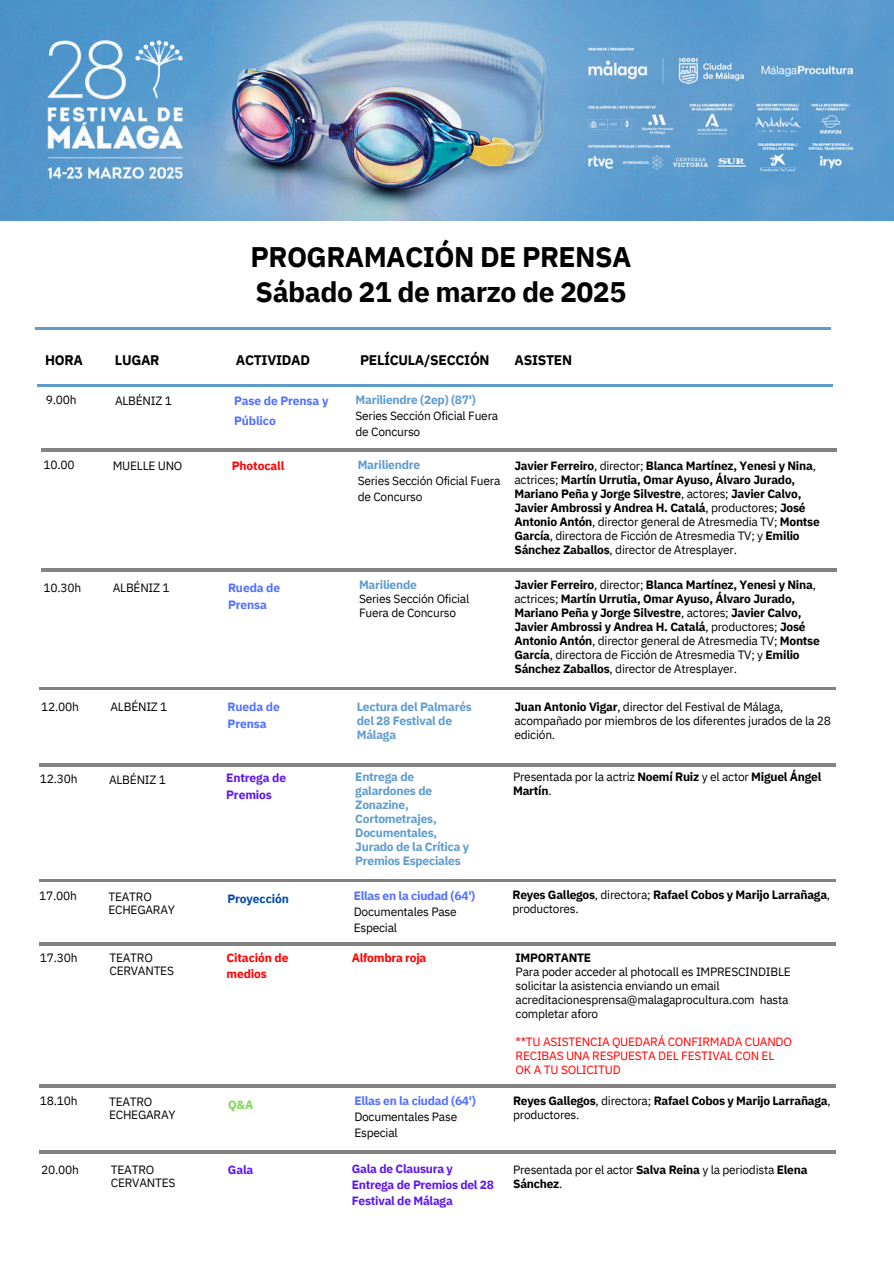
<style>
.page{position:relative;width:894px;height:1264px;background:#fff}
.page>*{position:absolute;margin:0;border:0;box-sizing:border-box;transform-origin:0 0}
.t1{font:700 28.2px/34.8px "IBM Plex Sans";letter-spacing:-.02em;color:#000}
.t2{font:700 13.8px "IBM Plex Sans";letter-spacing:-.02em;color:#000}
.t3{font:700 12px/14px "IBM Plex Sans";letter-spacing:-.02em;color:#000}
.t4{font:12px/14px "IBM Plex Sans";letter-spacing:-.02em;color:#000}
.t5{font:700 12px/14px "IBM Plex Sans";letter-spacing:-.02em;color:#5e9cce}
.t6{font:700 12px/17px "IBM Plex Sans";letter-spacing:-.01em;color:#5271ff}
.t7{font:12px/14px "IBM Plex Sans";letter-spacing:-.02em;color:#f00}
.t8{font:700 12px/16px "IBM Plex Sans";letter-spacing:-.02em;color:#5e17eb}
.t9{font:700 12px "IBM Plex Sans";letter-spacing:-.01em;color:#f00}
.t10{font:700 12px "IBM Plex Sans";letter-spacing:-.01em;color:#004aad}
.t11{font:700 12px "IBM Plex Sans";color:#7ed957}
.s1{font-weight:400}
.s2{font-weight:700}
</style>
<div class="page">
<hr style="left:41px;top:568px;width:59px;height:3px;background:#818281">
<hr style="left:100px;top:568px;width:131px;height:3px;background:#818281">
<hr style="left:231px;top:568px;width:605px;height:3px;background:#818281">
<img style="left:0;top:0;width:893px;height:221px">
<hr style="left:35px;top:327px;width:795px;height:3px;background:#5e9cce">
<hr style="left:38px;top:384px;width:794px;height:2px;background:#5e9cce">
<hr style="left:41px;top:448px;width:59px;height:3px;background:#818281">
<hr style="left:100px;top:448px;width:131px;height:3px;background:#818281">
<hr style="left:231px;top:448px;width:605px;height:3px;background:#818281">
<hr style="left:40px;top:687px;width:59px;height:3px;background:#818281">
<hr style="left:99px;top:687px;width:131px;height:3px;background:#818281">
<hr style="left:230px;top:687px;width:605px;height:3px;background:#818281">
<hr style="left:40px;top:764px;width:59px;height:2px;background:#818281">
<hr style="left:99px;top:764px;width:131px;height:2px;background:#818281">
<hr style="left:230px;top:764px;width:605px;height:2px;background:#818281">
<hr style="left:40px;top:879px;width:59px;height:2px;background:#818281">
<hr style="left:99px;top:879px;width:131px;height:2px;background:#818281">
<hr style="left:230px;top:879px;width:605px;height:2px;background:#818281">
<hr style="left:40px;top:1084px;width:59px;height:3px;background:#818281">
<hr style="left:99px;top:1084px;width:131px;height:3px;background:#818281">
<hr style="left:230px;top:1084px;width:605px;height:3px;background:#818281">
<hr style="left:40px;top:1150px;width:59px;height:3px;background:#818281">
<hr style="left:99px;top:1150px;width:131px;height:3px;background:#818281">
<hr style="left:230px;top:1150px;width:605px;height:3px;background:#818281">
<hr style="left:40px;top:942px;width:59px;height:3px;background:#818281">
<hr style="left:99px;top:942px;width:131px;height:3px;background:#818281">
<hr style="left:230px;top:942px;width:605px;height:3px;background:#818281">
<p class="t1" style="left:250px;top:239px;width:382px">PROGRAMACIÓN DE PRENSA<br>Sábado 21 de marzo de 2025</p>
<p class="t2" style="left:45px;top:351px;width:39px">HORA</p>
<h4 class="t2" style="left:115px;top:351px;width:46px">LUGAR</h4>
<p class="t2" style="left:236px;top:351px;width:76px">ACTIVIDAD</p>
<h5 class="t2" style="left:360px;top:351px;width:131px">PELÍCULA/SECCIÓN</h5>
<p class="t2" style="left:514px;top:351px;width:59px">ASISTEN</p>
<p class="t4" style="left:46px;top:392px;width:32px">9.00h</p>
<h4 class="t4" style="left:115px;top:393px;width:58px">ALBÉNIZ 1</h4>
<h5 class="t5" style="left:355px;top:392px;width:122px">Mariliendre (2ep) (87')</h5>
<p class="t4" style="left:355px;top:407px;width:144px;line-height:16px">Series Sección Oficial Fuera de Concurso</p>
<p class="t6" style="left:234px;top:390px;width:96px;line-height:20px">Pase de Prensa y<br>Público</p>
<p class="t9" style="left:232px;top:457px;width:54px">Photocall</p>
<p class="t3" style="left:514px;top:458px;width:307px">Javier Ferreiro<span class="s1">, director;</span> Blanca Martínez, Yenesi y Nina<span class="s1">, actrices;</span> Martín Urrutia, Omar Ayuso, Álvaro Jurado, Mariano Peña y Jorge Silvestre<span class="s1">, actores;</span> Javier Calvo, Javier Ambrossi y Andrea H. Catalá<span class="s1">, productores;</span> José Antonio Antón<span class="s1">, director general de Atresmedia TV;</span> Montse García<span class="s1">, directora de Ficción de Atresmedia TV; y</span> Emilio Sánchez Zaballos<span class="s1">, director de Atresplayer.</span></p>
<p class="t4" style="left:43px;top:457px;width:33px">10.00</p>
<p class="t4" style="left:113px;top:458px;width:71px">MUELLE UNO</p>
<h4 class="t5" style="left:357px;top:457px;width:64px">Mariliendre</h4>
<h5 class="t4" style="left:357px;top:472px;width:144px;line-height:16px">Series Sección Oficial Fuera de Concurso</h5>
<h2 class="t6" style="left:228px;top:578px;width:54px">Rueda de<br>Prensa</h2>
<h2 class="t3" style="left:514px;top:577px;width:307px">Javier Ferreiro<span class="s1">, director;</span> Blanca Martínez, Yenesi y Nina<span class="s1">, actrices;</span> Martín Urrutia, Omar Ayuso, Álvaro Jurado, Mariano Peña y Jorge Silvestre<span class="s1">, actores;</span> Javier Calvo, Javier Ambrossi y Andrea H. Catalá<span class="s1">, productores;</span> José Antonio Antón<span class="s1">, director general de Atresmedia TV;</span> Montse García<span class="s1">, directora de Ficción de Atresmedia TV; y</span> Emilio Sánchez Zaballos<span class="s1">, director de Atresplayer.</span></h2>
<h1 class="t4" style="left:43px;top:580px;width:39px">10.30h</h1>
<h2 class="t4" style="left:113px;top:580px;width:58px">ALBÉNIZ 1</h2>
<h2 class="t5" style="left:359px;top:577px;width:59px">Mariliende</h2>
<h2 class="t4" style="left:359px;top:591px;width:112px">Series Sección Oficial<br>Fuera de Concurso</h2>
<p class="t4" style="left:41px;top:699px;width:39px">12.00h</p>
<p class="t4" style="left:110px;top:699px;width:58px">ALBÉNIZ 1</p>
<h4 class="t5" style="left:356px;top:699px;width:117px">Lectura del Palmarés del 28 Festival de<br>Málaga</h4>
<h5 class="t6" style="left:227px;top:698px;width:54px">Rueda de<br>Prensa</h5>
<h5 class="t4" style="left:514px;top:699px;width:318px"><span class="s2">Juan Antonio Vigar</span>, director del Festival de Málaga, acompañado por miembros de los diferentes jurados de la 28 edición.</h5>
<h5 class="t8" style="left:226px;top:769px;width:61px;line-height:17px">Entrega de<br>Premios</h5>
<h5 class="t4" style="left:513px;top:769px;width:309px">Presentada por la actriz <span class="s2">Noemí Ruiz</span> y el actor <span class="s2">Miguel Ángel<br>Martín</span>.</h5>
<p class="t4" style="left:40px;top:771px;width:39px">12.30h</p>
<p class="t4" style="left:109px;top:772px;width:58px">ALBÉNIZ 1</p>
<h4 class="t5" style="left:355px;top:769px;width:115px">Entrega de galardones de<br>Zonazine,<br>Cortometrajes,<br>Documentales,<br>Jurado de la Crítica y<br>Premios Especiales</h4>
<p class="t10" style="left:227px;top:890px;width:63px">Proyección</p>
<p class="t3" style="left:512px;top:887px;width:319px">Reyes Gallegos<span class="s1">, directora;</span> Rafael Cobos y Marijo Larrañaga<span class="s1">, productores.</span></p>
<h5 class="t4" style="left:39px;top:888px;width:39px">17.00h</h5>
<p class="t4" style="left:108px;top:889px;width:68px;line-height:13px">TEATRO<br>ECHEGARAY</p>
<h4 class="t6" style="left:353px;top:886px;width:123px">Ellas en la ciudad (64')</h4>
<h3 class="t4" style="left:353px;top:903px;width:104px;line-height:16px">Documentales Pase<br>Especial</h3>
<p class="t4" style="left:40px;top:950px;width:39px">17.30h</p>
<p class="t4" style="left:109px;top:951px;width:66px;line-height:13px">TEATRO<br>CERVANTES</p>
<h5 class="t9" style="left:226px;top:949px;width:64px">Citación de</h5>
<h4 class="t9" style="left:352px;top:949px;width:76px">Alfombra roja</h4>
<h5 class="t9" style="left:226px;top:965px;width:42px">medios</h5>
<p class="t3" style="left:515px;top:950px;width:77px">IMPORTANTE</p>
<p class="t4" style="left:515px;top:964px;width:277px">Para poder acceder al photocall es IMPRESCINDIBLE</p>
<p class="t4" style="left:515px;top:978px;width:274px">solicitar la asistencia enviando un email acreditacionesprensa@malagaprocultura.com hasta completar aforo</p>
<h4 class="t7" style="left:515px;top:1034px;width:278px">**TU ASISTENCIA QUEDARÁ CONFIRMADA CUANDO<br>RECIBAS UNA RESPUESTA DEL FESTIVAL CON EL<br>OK A TU SOLICITUD</h4>
<h4 class="t11" style="left:228px;top:1096px;width:27px">Q&amp;A</h4>
<p class="t3" style="left:513px;top:1093px;width:319px">Reyes Gallegos<span class="s1">, directora;</span> Rafael Cobos y Marijo Larrañaga<span class="s1">, productores.</span></p>
<h5 class="t4" style="left:40px;top:1093px;width:39px">18.10h</h5>
<p class="t4" style="left:109px;top:1095px;width:68px;line-height:13px">TEATRO<br>ECHEGARAY</p>
<p class="t6" style="left:354px;top:1092px;width:123px">Ellas en la ciudad (64')</p>
<p class="t4" style="left:354px;top:1108px;width:104px;line-height:16px">Documentales Pase<br>Especial</p>
<p class="t4" style="left:41px;top:1162px;width:39px">20.00h</p>
<p class="t4" style="left:111px;top:1162px;width:66px;line-height:13px">TEATRO<br>CERVANTES</p>
<h4 class="t8" style="left:352px;top:1160px;width:144px">Gala de Clausura y<br>Entrega de Premios del 28<br>Festival de Málaga</h4>
<h5 class="t8" style="left:228px;top:1160px;width:27px">Gala</h5>
<h5 class="t4" style="left:513px;top:1162px;width:296px">Presentada por el actor <span class="s2">Salva Reina</span> y la periodista <span class="s2">Elena<br>Sánchez</span>.</h5>
</div>
